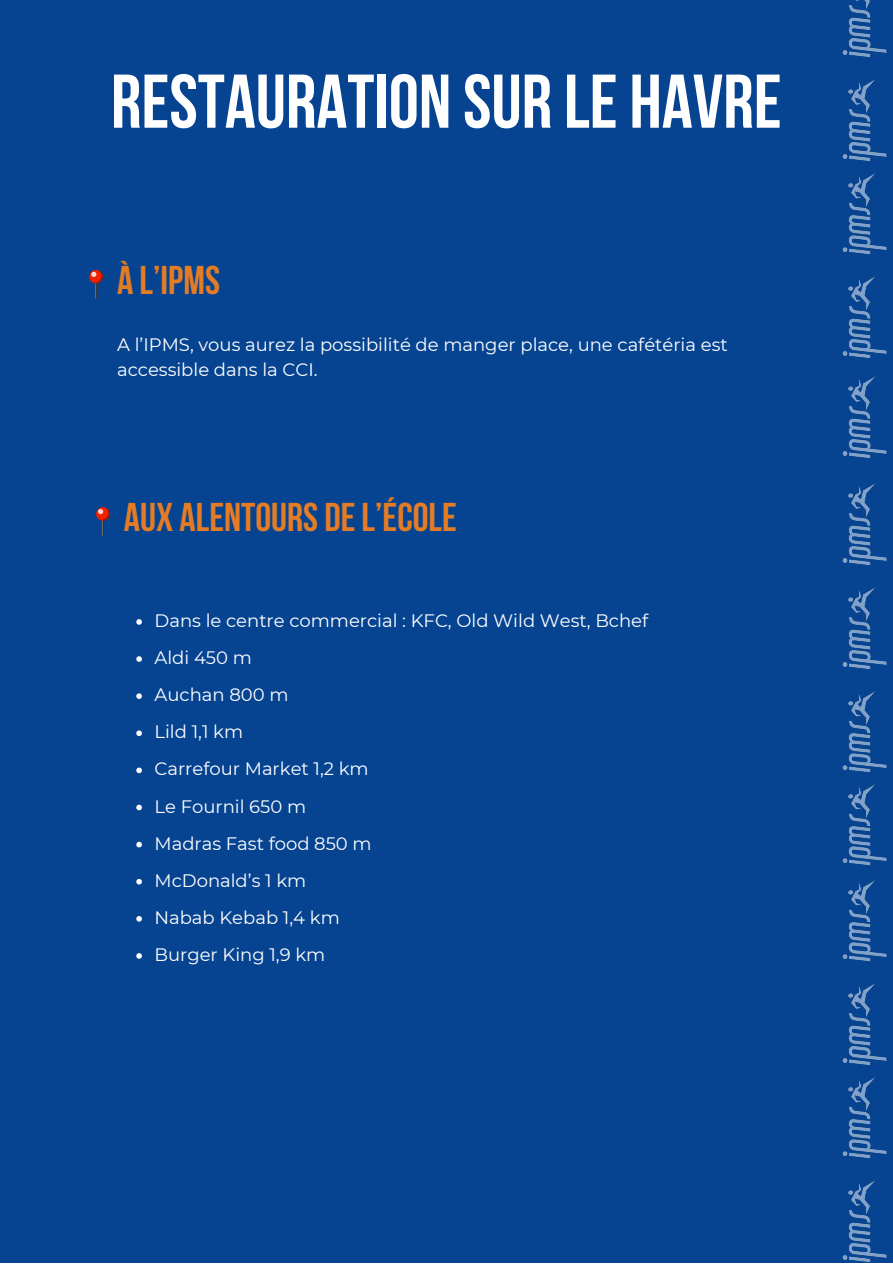
<style>
.page{position:relative;width:893px;height:1264px;background:#fff}
.page>*{position:absolute;margin:0;border:0;box-sizing:border-box;transform-origin:0 0}
.t1{font:700 75.9px "Bebas Neue";color:#fff}
.t2{font:700 40.05px "Bebas Neue";color:#e47c25}
.t3{font:18px/24.8px "Montserrat";color:#fff}
</style>
<div class="page">
<div style="left:0;top:0;width:892px;height:1262px;background:#064492"></div>
<img style="left:842px;top:1077px;width:45px;height:185px">
<img style="left:842px;top:880px;width:45px;height:185px">
<img style="left:842px;top:784px;width:45px;height:82px">
<img style="left:842px;top:483px;width:45px;height:290px">
<img style="left:842px;top:376px;width:45px;height:82px">
<img style="left:842px;top:173px;width:45px;height:185px">
<img style="left:842px;top:0;width:45px;height:161px">
<svg style="left:96px;top:507px;width:14px;height:13px"></svg>
<svg style="left:98px;top:507px;width:12px;height:29px"></svg>
<svg style="left:89px;top:270px;width:14px;height:13px"></svg>
<svg style="left:91px;top:270px;width:12px;height:29px"></svg>
<svg style="left:136px;top:619px;width:6px;height:5px"></svg>
<svg style="left:136px;top:656px;width:6px;height:6px"></svg>
<svg style="left:136px;top:693px;width:6px;height:6px"></svg>
<svg style="left:136px;top:730px;width:6px;height:6px"></svg>
<svg style="left:136px;top:767px;width:6px;height:6px"></svg>
<svg style="left:136px;top:804px;width:6px;height:6px"></svg>
<svg style="left:136px;top:841px;width:6px;height:6px"></svg>
<svg style="left:136px;top:878px;width:6px;height:6px"></svg>
<svg style="left:136px;top:916px;width:6px;height:5px"></svg>
<svg style="left:136px;top:953px;width:6px;height:5px"></svg>
<p class="t1" style="left:111px;top:71px;width:672px">RESTAURATION SUR LE HAVRE</p>
<p class="t2" style="left:117px;top:264px;width:104px">À L’IPMS</p>
<p class="t3" style="left:117px;top:332px;width:612px">A l’IPMS, vous aurez la possibilité de manger place, une cafétéria est accessible dans la CCI.</p>
<p class="t2" style="left:124px;top:501px;width:334px">AUX ALENTOURS DEL’ÉCOLE</p>
<p class="t3" style="left:154px;top:608px;width:495px">Dans le centre commercial : KFC, Old Wild West, Bchef</p>
<p class="t3" style="left:154px;top:645px;width:99px">Aldi 450 m</p>
<p class="t3" style="left:154px;top:682px;width:135px">Auchan 800 m</p>
<p class="t3" style="left:154px;top:719px;width:90px">Lild 1,1 km</p>
<p class="t3" style="left:154px;top:756px;width:216px">Carrefour Market 1,2 km</p>
<p class="t3" style="left:154px;top:793px;width:153px">Le Fournil 650 m</p>
<p class="t3" style="left:154px;top:830px;width:219px">Madras Fast food 850 m</p>
<p class="t3" style="left:154px;top:868px;width:153px">McDonald’s 1 km</p>
<p class="t3" style="left:154px;top:905px;width:187px">Nabab Kebab 1,4 km</p>
<p class="t3" style="left:154px;top:942px;width:172px">Burger King 1,9 km</p>
</div>
